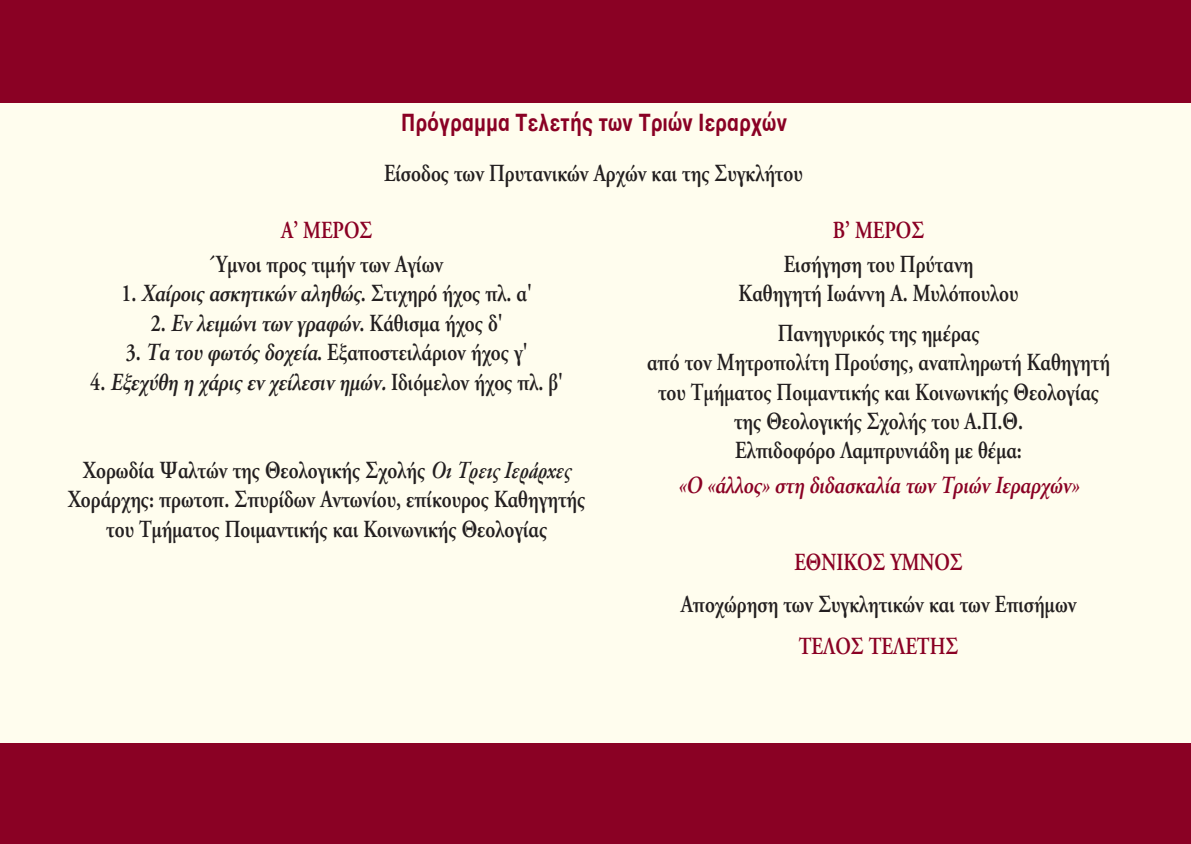
<style>
.page{position:relative;width:1191px;height:844px;background:#fff}
.page>*{position:absolute;margin:0;border:0;box-sizing:border-box;transform-origin:0 0}
.t1{font:500 24.5px/29.4px "CF Garamond";color:#231f20;text-align:center;scale:.8 1}
.t2{font:italic 500 24.5px "CF Garamond";color:#231f20;scale:.8 1}
.t3{font:italic 500 24.5px "CF Garamond";color:#8a0124;scale:.8 1}
.t4{font:500 24.5px "CF Garamond";color:#8a0124;scale:.8 1}
.t5{font:700 24.5px "Helvetica";color:#8a0124;scale:.8 1}
.s1{font-style:normal}
.s2{font-style:italic}
</style>
<div class="page">
<div style="left:0;top:0;width:1191px;height:843px;background:#fffdee"></div>
<div style="left:0;top:0;width:1191px;height:102px;background:#8a0124"></div>
<div style="left:0;top:742px;width:1191px;height:101px;background:#8a0124"></div>
<p class="t5" style="left:401px;top:112px;width:484px">Πρόγραμμα Τελετής των Τριών Ιεραρχών</p>
<p class="t1" style="left:384px;top:159px;width:525px">Είσοδος των Πρυτανικών Αρχών και της Συγκλήτου</p>
<p class="t4" style="left:281px;top:217px;width:116px">Α’ ΜΕΡΟΣ</p>
<p class="t1" style="left:210px;top:250px;width:293px">Ύμνοι προς τιμήν των Αγίων</p>
<p class="t2" style="left:121px;top:280px;width:515px"><span class="s1">1.</span> Χαίροιςασκητικώναληθώς<span class="s1">. Στιχηρό ήχος πλ. α'</span></p>
<p class="t2" style="left:151px;top:310px;width:441px"><span class="s1">2.</span> Ενλειμώνιτωνγραφών<span class="s1">. Κάθισμα ήχος δ'</span></p>
<p class="t1" style="left:126px;top:338px;width:504px">3. <span class="s2">Τατουφωτόςδοχεία</span>. Εξαποστειλάριον ήχος γ'</p>
<p class="t2" style="left:90px;top:369px;width:592px"><span class="s1">4.</span> Εξεχύθηηχάριςενχείλεσινημών.<span class="s1">Ιδιόμελον ήχος πλ. β'</span></p>
<p class="t1" style="left:68px;top:456px;width:648px">Χορωδία Ψαλτών της Θεολογικής Σχολής <span class="s2">Οι Τρεις Ιεράρχες<br></span>Χοράρχης: πρωτοπ. Σπυρίδων Αντωνίου, επίκουρος Καθηγητής του Τμήματος Ποιμαντικής και Κοινωνικής Θεολογίας</p>
<p class="t4" style="left:833px;top:217px;width:116px">Β’ ΜΕΡΟΣ</p>
<p class="t1" style="left:738px;top:250px;width:351px">Εισήγηση του Πρύτανη<br>Καθηγητή Ιωάννη Α. Μυλόπουλου</p>
<p class="t1" style="left:647px;top:319px;width:580px">Πανηγυρικός της ημέρας<br>από τον Μητροπολίτη Προύσης, αναπληρωτή Καθηγητή του Τμήματος Ποιμαντικής και Κοινωνικής Θεολογίας της Θεολογικής Σχολής του Α.Π.Θ.<br>Ελπιδοφόρο Λαμπρυνιάδη με θέμα:</p>
<p class="t3" style="left:678px;top:472px;width:508px">«Ο «άλλος» στη διδασκαλία των Τριών Ιεραρχών»</p>
<p class="t4" style="left:794px;top:549px;width:212px">ΕΘΝΙΚΟΣ ΥΜΝΟΣ</p>
<p class="t1" style="left:680px;top:590px;width:496px">Αποχώρηση των Συγκλητικών και των Επισήμων</p>
<p class="t4" style="left:799px;top:632px;width:201px">ΤΕΛΟΣ ΤΕΛΕΤΗΣ</p>
</div>
